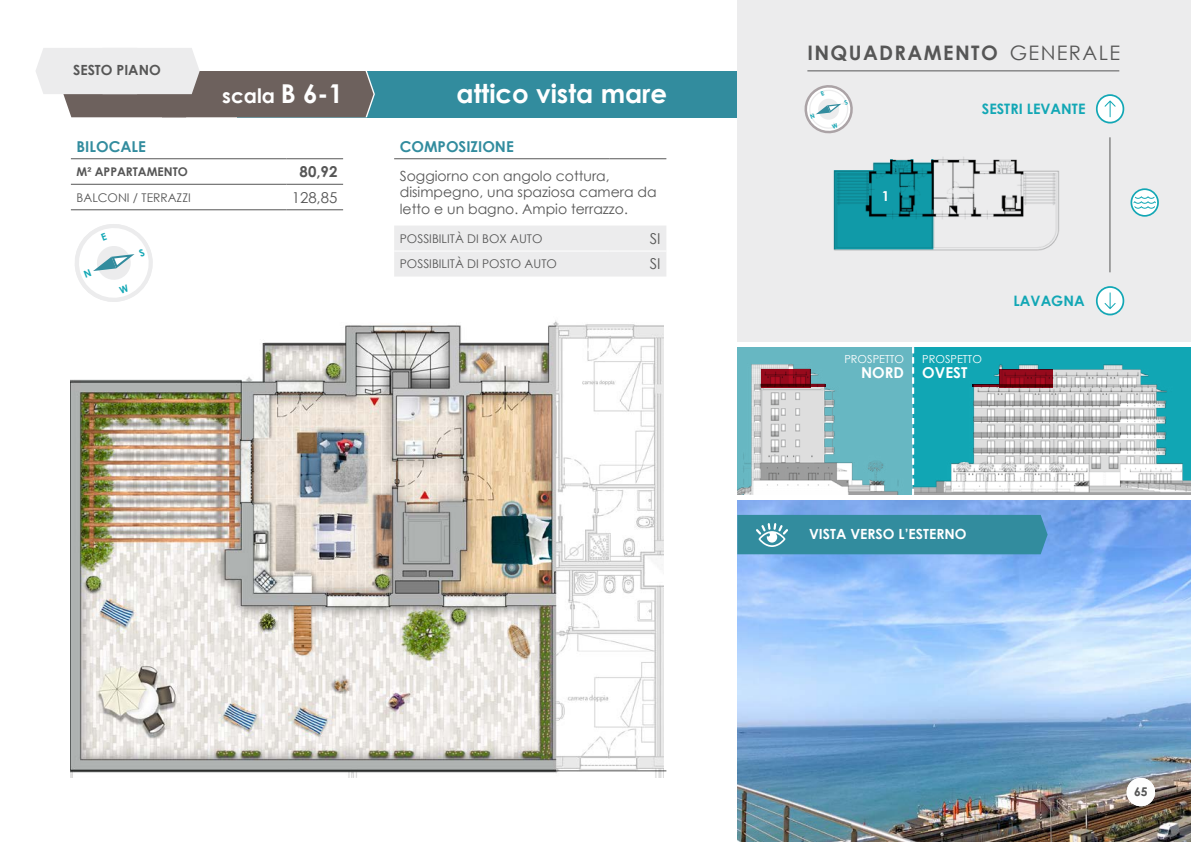
<style>
.page{position:relative;width:1191px;height:842px;background:#fff}
.page>*{position:absolute;margin:0;border:0;box-sizing:border-box;transform-origin:0 0}
.t1{font:700 26px "Century Gothic";color:#fff}
.t2{font:700 20px "Century Gothic";letter-spacing:.07em;color:#565656}
.t3{font:700 20px "Century Gothic";color:#fff}
.t4{font:700 15px "Century Gothic";color:#328c9e}
.t5{font:15px "Century Gothic";color:#565656}
.t6{font:700 15px "Century Gothic";color:#fff}
.t7{font:700 15px "Century Gothic";color:#565656}
.t8{font:700 14.4px "Century Gothic";color:#12a7b5}
.t9{font:14px/16.8px "Century Gothic";color:#565656}
.t10{font:700 14px "Century Gothic";color:#fff}
.t11{font:700 14px "Century Gothic";color:#565656}
.t12{font:700 13.7px "Century Gothic";color:#fff}
.t13{font:12px "Century Gothic";color:#565656}
.t14{font:700 12px "Century Gothic";color:#565656}
.t15{font:700 12px "Century Gothic";color:#565656}
.t16{font:11px "Century Gothic";color:#fff}
.s1{font-size:26px}
.s2{font-style:inherit}
.s3{font-weight:400}
</style>
<div class="page">
<div style="left:237px;top:71px;width:557px;height:46px;background:#328c9e"></div>
<div style="left:737px;top:0;width:454px;height:842px;background:#ececed"></div>
<div style="left:717px;top:342px;width:474px;height:158px;background:#fff"></div>
<hr style="left:0;top:347px;width:1px;height:148px;background:#12a7b5">
<hr style="left:71px;top:771px;width:595px;height:1px;background:#565656">
<img style="left:71px;top:320px;width:592px;height:457px">
<img style="left:833px;top:157px;width:226px;height:94px">
<svg style="left:834px;top:159px;width:99px;height:90px;background:#1d939f"></svg>
<img style="left:737px;top:500px;width:454px;height:342px">
<img style="left:737px;top:347px;width:454px;height:148px">
<svg style="left:1130px;top:188px;width:28px;height:29px"></svg>
<svg style="left:1096px;top:94px;width:28px;height:30px"></svg>
<svg style="left:1096px;top:286px;width:28px;height:29px"></svg>
<hr style="left:1109px;top:137px;width:1px;height:135px;background:#565656">
<hr style="left:71px;top:158px;width:215px;height:1px;background:#565656">
<hr style="left:286px;top:158px;width:57px;height:1px;background:#565656">
<hr style="left:71px;top:184px;width:215px;height:1px;background:#565656">
<hr style="left:286px;top:184px;width:57px;height:1px;background:#565656">
<hr style="left:71px;top:210px;width:215px;height:1px;background:#565656">
<hr style="left:286px;top:210px;width:57px;height:1px;background:#565656">
<div style="left:394px;top:226px;width:272px;height:51px;background:#ececed"></div>
<hr style="left:394px;top:158px;width:215px;height:1px;background:#565656">
<hr style="left:609px;top:158px;width:57px;height:1px;background:#565656">
<hr style="left:394px;top:251px;width:215px;height:1px;background:#fff">
<hr style="left:609px;top:251px;width:57px;height:1px;background:#fff">
<hr style="left:972px;top:384px;width:80px;height:3px;background:#ae0c21">
<svg style="left:999px;top:369px;width:53px;height:18px"></svg>
<hr style="left:761px;top:384px;width:64px;height:3px;background:#ae0c21">
<svg style="left:761px;top:369px;width:49px;height:18px"></svg>
<svg style="left:36px;top:48px;width:339px;height:69px"></svg>
<hr style="left:807px;top:71px;width:312px;height:1px;background:#565656">
<div style="left:737px;top:515px;width:310px;height:39px;background:#328c9e"></div>
<svg style="left:912px;top:347px;width:2px;height:148px"></svg>
<div style="left:1126px;top:778px;width:29px;height:28px;background:#fff;border-radius:50%"></div>
<svg style="left:804px;top:85px;width:49px;height:49px"></svg>
<svg style="left:75px;top:224px;width:78px;height:78px"></svg>
<p class="t11" style="left:73px;top:59px;width:89px">SESTO PIANO</p>
<h2 class="t3" style="left:222px;top:80px;width:122px">scala <span class="s1">B 6-1</span></h2>
<h1 class="t1" style="left:456px;top:74px;width:212px">attico vista mare</h1>
<p class="t4" style="left:77px;top:135px;width:71px">BILOCALE</p>
<p class="t14" style="left:77px;top:163px;width:113px"><span class="s2">M²</span> APPARTAMENTO</p>
<p class="t7" style="left:300px;top:160px;width:39px">80,92</p>
<p class="t13" style="left:77px;top:189px;width:116px">BALCONI / TERRAZZI</p>
<p class="t5" style="left:292px;top:187px;width:47px">128,85</p>
<p class="t4" style="left:400px;top:135px;width:115px">COMPOSIZIONE</p>
<p class="t9" style="left:400px;top:167px;width:258px">Soggiorno con angolo cottura, disimpegno, una spaziosa camera da letto e un bagno. Ampio terrazzo.</p>
<p class="t13" style="left:400px;top:230px;width:144px">POSSIBILITÀ DI BOX AUTO</p>
<p class="t5" style="left:650px;top:228px;width:12px">SI</p>
<p class="t13" style="left:400px;top:256px;width:158px">POSSIBILITÀ DI POSTO AUTO</p>
<p class="t5" style="left:650px;top:254px;width:12px">SI</p>
<h2 class="t2" style="left:807px;top:38px;width:314px">INQUADRAMENTO <span class="s3">GENERALE</span></h2>
<p class="t12" style="left:881px;top:185px;width:9px">1</p>
<p class="t8" style="left:981px;top:97px;width:105px">SESTRI LEVANTE</p>
<p class="t16" style="left:844px;top:352px;width:61px">PROSPETTO</p>
<p class="t6" style="left:861px;top:361px;width:44px">NORD</p>
<p class="t16" style="left:922px;top:352px;width:61px">PROSPETTO</p>
<p class="t6" style="left:922px;top:361px;width:46px">OVEST</p>
<p class="t8" style="left:1013px;top:290px;width:73px">LAVAGNA</p>
<p class="t10" style="left:809px;top:523px;width:159px">VISTA VERSO L’ESTERNO</p>
<p class="t15" style="left:1134px;top:783px;width:15px">65</p>
</div>
